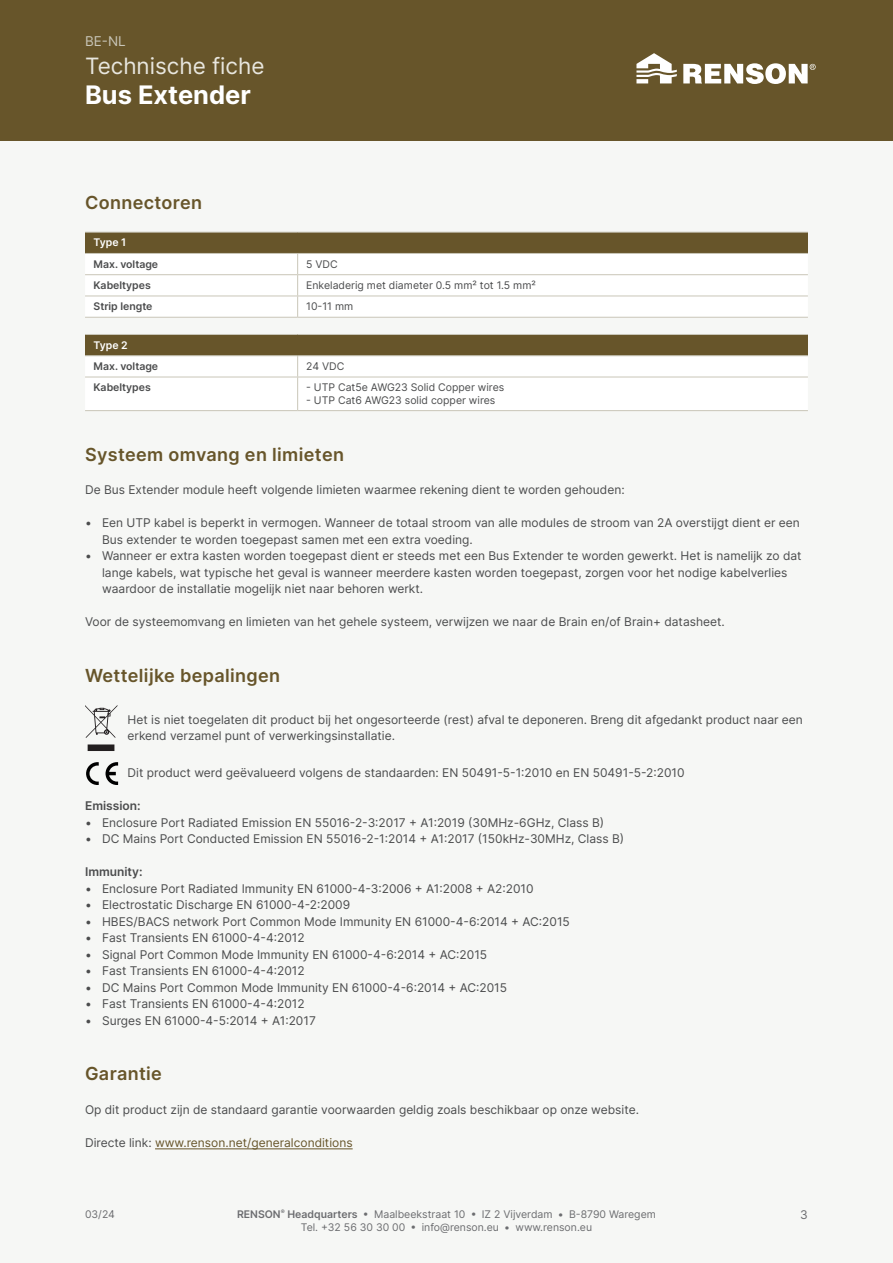
<style>
.page{position:relative;width:893px;height:1263px;background:#f6f7f5}
.page>*{position:absolute;margin:0;border:0;box-sizing:border-box;transform-origin:0 0}
.t1{font:700 25.5px "Inter";color:#fff}
.t2{font:22.5px "Inter";color:#e8e6de}
.TF_Titel{font:600 18px "Inter";letter-spacing:.02em;color:#67552a}
.t3{font:13.5px "Inter";color:#c9c6b8}
.TF_Bodytekst{font:12px/16.5px "Inter";color:#4b4c4d}
.TF_Bodytekst-2{font:12px "Inter";color:#67552a}
.TF_Bodytekst-3{font:600 12px "Inter";color:#4b4c4d}
.t4{font:12px "Inter";color:#6c6d70}
.t5{font:10.5px "Inter";color:#6c6d70}
.TF_Tabeltekst{font:10.5px "Inter";color:#4b4c4d}
.TF_Tabeltekst-2{font:600 10.5px "Inter";color:#4b4c4d}
.TF_Tabeltitel{font:600 10.5px "Inter";color:#fff}
.s1{color:#4b4c4d}
.s2{font-weight:600}
</style>
<div class="page">
<div style="left:0;top:0;width:893px;height:140px;background:#67552a"></div>
<svg style="left:636px;top:53px;width:41px;height:30px"></svg>
<svg style="left:683px;top:63px;width:133px;height:21px"></svg>
<hr style="left:155px;top:1148px;width:198px;height:1px;background:#67552a">
<div style="left:85px;top:232px;width:723px;height:21px;background:#67552a"></div>
<svg style="left:85px;top:275px;width:723px;height:42px;fill:#fff"></svg>
<hr style="left:85px;top:232px;width:213px;height:1px;background:#c9c6b8">
<hr style="left:298px;top:232px;width:510px;height:1px;background:#c9c6b8">
<hr style="left:85px;top:253px;width:213px;height:1px;background:#c9c6b8">
<hr style="left:298px;top:253px;width:510px;height:1px;background:#c9c6b8">
<hr style="left:85px;top:274px;width:213px;height:1px;background:#c9c6b8">
<hr style="left:298px;top:274px;width:510px;height:1px;background:#c9c6b8">
<hr style="left:85px;top:296px;width:213px;height:1px;background:#c9c6b8">
<hr style="left:298px;top:296px;width:510px;height:1px;background:#c9c6b8">
<svg style="left:297px;top:254px;width:1px;height:63px"></svg>
<hr style="left:85px;top:317px;width:213px;height:1px;background:#c9c6b8">
<hr style="left:298px;top:317px;width:510px;height:1px;background:#c9c6b8">
<div style="left:85px;top:334px;width:723px;height:22px;background:#67552a"></div>
<hr style="left:85px;top:334px;width:213px;height:1px;background:#c9c6b8">
<hr style="left:298px;top:334px;width:510px;height:1px;background:#c9c6b8">
<hr style="left:85px;top:355px;width:213px;height:1px;background:#c9c6b8">
<hr style="left:298px;top:355px;width:510px;height:1px;background:#c9c6b8">
<svg style="left:85px;top:356px;width:723px;height:21px"></svg>
<hr style="left:85px;top:377px;width:213px;height:1px;background:#c9c6b8">
<hr style="left:298px;top:377px;width:510px;height:1px;background:#c9c6b8">
<hr style="left:297px;top:377px;width:1px;height:33px;background:#c9c6b8">
<hr style="left:85px;top:410px;width:213px;height:1px;background:#c9c6b8">
<hr style="left:298px;top:410px;width:510px;height:1px;background:#c9c6b8">
<svg style="left:85px;top:705px;width:32px;height:46px"></svg>
<svg style="left:106px;top:762px;width:12px;height:23px"></svg>
<svg style="left:86px;top:762px;width:13px;height:23px"></svg>
<p class="t3" style="left:85px;top:31px;width:42px">BE-NL</p>
<h2 class="t2" style="left:85px;top:50px;width:181px">Technische fiche</h2>
<h1 class="t1" style="left:85px;top:77px;width:167px">Bus Extender</h1>
<p class="TF_Titel" style="left:85px;top:189px;width:119px">Connectoren</p>
<p class="TF_Tabeltitel" style="left:94px;top:235px;width:34px">Type 1</p>
<p class="TF_Tabeltekst-2" style="left:94px;top:256px;width:66px">Max. voltage</p>
<p class="TF_Tabeltekst" style="left:306px;top:256px;width:33px">5 VDC</p>
<p class="TF_Tabeltekst-2" style="left:94px;top:277px;width:59px">Kabeltypes</p>
<p class="TF_Tabeltekst" style="left:306px;top:277px;width:231px">Enkeladerig met diameter 0.5 mm² tot 1.5 mm²</p>
<p class="TF_Tabeltekst-2" style="left:94px;top:299px;width:60px">Strip lengte</p>
<p class="TF_Tabeltekst" style="left:306px;top:299px;width:49px">10-11 mm</p>
<p class="TF_Tabeltitel" style="left:94px;top:337px;width:36px">Type 2</p>
<p class="TF_Tabeltekst-2" style="left:94px;top:358px;width:66px">Max. voltage</p>
<p class="TF_Tabeltekst" style="left:306px;top:358px;width:40px">24 VDC</p>
<p class="TF_Tabeltekst-2" style="left:94px;top:380px;width:59px">Kabeltypes</p>
<p class="TF_Tabeltekst" style="left:306px;top:380px;width:200px">- UTP Cat5e AWG23 Solid Copper wires</p>
<p class="TF_Tabeltekst" style="left:306px;top:392px;width:191px">- UTP Cat6 AWG23 solid copper wires</p>
<p class="TF_Titel" style="left:85px;top:441px;width:260px">Systeem omvang en limieten</p>
<p class="TF_Bodytekst" style="left:85px;top:481px;width:541px">De Bus Extender module heeft volgende limieten waarmee rekening dient te worden gehouden:</p>
<p class="TF_Bodytekst" style="left:102px;top:514px;width:699px;text-indent:-17px">• Een UTP kabel is beperkt in vermogen. Wanneer de totaal stroom van alle modules de stroom van 2A overstijgt dient er een<br>Bus extender te worden toegepast samen met een extra voeding.</p>
<p class="TF_Bodytekst" style="left:102px;top:547px;width:701px;text-indent:-17px">• Wanneer er extra kasten worden toegepast dient er steeds met een Bus Extender te worden gewerkt. Het is namelijk zo dat lange kabels, wat typische het geval is wanneer meerdere kasten worden toegepast, zorgen voor het nodige kabelverlies waardoor de installatie mogelijk niet naar behoren werkt.</p>
<p class="TF_Bodytekst" style="left:85px;top:613px;width:641px">Voor de systeemomvang en limieten van het gehele systeem, verwijzen we naar de Brain en/of Brain+ datasheet.</p>
<p class="TF_Titel" style="left:85px;top:662px;width:197px">Wettelijke bepalingen</p>
<p class="TF_Bodytekst" style="left:128px;top:711px;width:677px">Het is niet toegelaten dit product bij het ongesorteerde (rest) afval te deponeren. Breng dit afgedankt product naar een erkend verzamel punt of verwerkingsinstallatie.</p>
<p class="TF_Bodytekst" style="left:128px;top:764px;width:559px">Dit product werd geëvalueerd volgens de standaarden: EN 50491-5-1:2010 en EN 50491-5-2:2010</p>
<p class="TF_Bodytekst-3" style="left:85px;top:797px;width:57px">Emission:</p>
<p class="TF_Bodytekst" style="left:85px;top:814px;width:521px">• Enclosure Port Radiated Emission EN 55016-2-3:2017 + A1:2019 (30MHz-6GHz, Class B)</p>
<p class="TF_Bodytekst" style="left:85px;top:830px;width:541px">• DC Mains Port Conducted Emission EN 55016-2-1:2014 + A1:2017 (150kHz-30MHz, Class B)</p>
<p class="TF_Bodytekst-3" style="left:85px;top:863px;width:59px">Immunity:</p>
<p class="TF_Bodytekst" style="left:85px;top:880px;width:450px">• Enclosure Port Radiated Immunity EN 61000-4-3:2006 + A1:2008 + A2:2010</p>
<p class="TF_Bodytekst" style="left:85px;top:896px;width:267px">• Electrostatic Discharge EN 61000-4-2:2009</p>
<p class="TF_Bodytekst" style="left:85px;top:913px;width:486px">• HBES/BACS network Port Common Mode Immunity EN 61000-4-6:2014 + AC:2015</p>
<p class="TF_Bodytekst" style="left:85px;top:929px;width:221px">• Fast Transients EN 61000-4-4:2012</p>
<p class="TF_Bodytekst" style="left:85px;top:946px;width:404px">• Signal Port Common Mode Immunity EN 61000-4-6:2014 + AC:2015</p>
<p class="TF_Bodytekst" style="left:85px;top:962px;width:221px">• Fast Transients EN 61000-4-4:2012</p>
<p class="TF_Bodytekst" style="left:85px;top:979px;width:424px">• DC Mains Port Common Mode Immunity EN 61000-4-6:2014 + AC:2015</p>
<p class="TF_Bodytekst" style="left:85px;top:995px;width:221px">• Fast Transients EN 61000-4-4:2012</p>
<p class="TF_Bodytekst" style="left:85px;top:1012px;width:232px">• Surges EN 61000-4-5:2014 + A1:2017</p>
<p class="TF_Titel" style="left:85px;top:1061px;width:78px">Garantie</p>
<p class="TF_Bodytekst" style="left:85px;top:1101px;width:555px">Op dit product zijn de standaard garantie voorwaarden geldig zoals beschikbaar op onze website.</p>
<p class="TF_Bodytekst-2" style="left:85px;top:1134px;width:269px"><span class="s1">Directe link:</span> www.renson.net/generalconditions</p>
<p class="t5" style="left:85px;top:1206px;width:31px">03/24</p>
<p class="t5" style="left:237px;top:1206px;width:420px"><span class="s2">RENSON</span><sup>®</sup> <span class="s2">Headquarters</span> • Maalbeekstraat 10 • IZ 2 Vijverdam • B-8790 Waregem</p>
<p class="t4" style="left:800px;top:1206px;width:9px">3</p>
<p class="t5" style="left:301px;top:1220px;width:293px">Tel. +32 56 30 30 00 • info@renson.eu • www.renson.eu</p>
</div>
